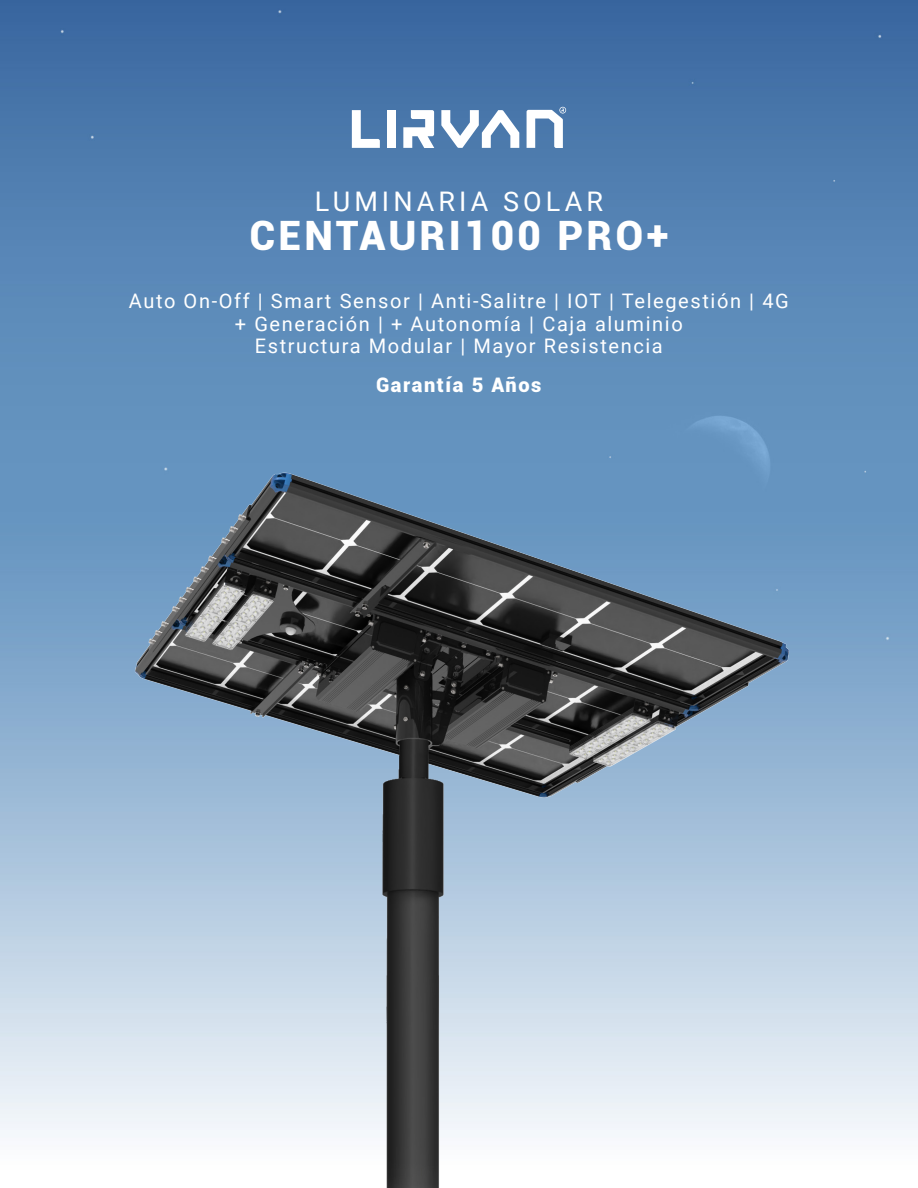
<style>
.page{position:relative;width:918px;height:1188px;background:#fff}
.page>*{position:absolute;margin:0;border:0;box-sizing:border-box;transform-origin:0 0}
.t1{font:900 40.5px "Roboto";letter-spacing:.08em;color:#fff}
.t2{font:27px "Roboto";letter-spacing:.15em;color:#fff}
.t3{font:20.1px/22.5px "Roboto";letter-spacing:.08em;color:#fff;text-align:center}
.t4{font:900 20.1px "Roboto";letter-spacing:.08em;color:#fff}
</style>
<div class="page">
<img style="left:0;top:0;width:918px;height:1137px">
<svg style="left:352px;top:110px;width:28px;height:38px"></svg>
<div style="left:387px;top:110px;width:9px;height:38px;background:#fff"></div>
<svg style="left:403px;top:110px;width:31px;height:38px"></svg>
<svg style="left:441px;top:110px;width:78px;height:38px"></svg>
<svg style="left:527px;top:107px;width:39px;height:41px"></svg>
<img style="left:108px;top:453px;width:700px;height:735px">
<h2 class="t2" style="left:315px;top:182px;width:290px">LUMINARIA SOLAR</h2>
<h1 class="t1" style="left:250px;top:207px;width:420px">CENTAURI100 PRO+</h1>
<p class="t3" style="left:129px;top:289px;width:661px">Auto On-Off | Smart Sensor | Anti-Salitre | IOT | Telegestión | 4G + Generación | + Autonomía | Caja aluminio<br>Estructura Modular | Mayor Resistencia</p>
<p class="t4" style="left:376px;top:370px;width:167px">Garantía 5 Años</p>
</div>
